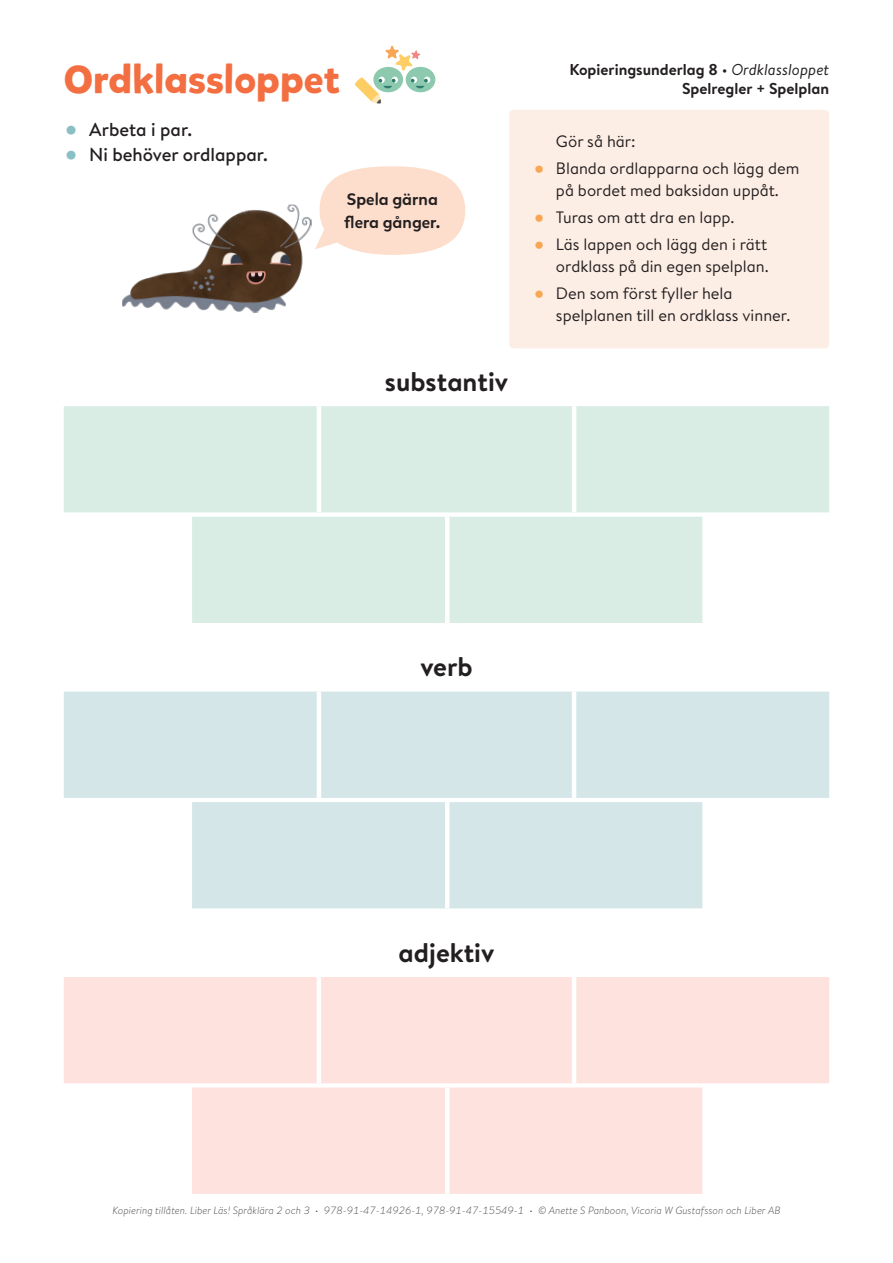
<style>
.page{position:relative;width:893px;height:1263px;background:#fff}
.page>*{position:absolute;margin:0;border:0;box-sizing:border-box;transform-origin:0 0}
.Heading_4_Extra{font:700 39px "Mikado";letter-spacing:.005em;color:#f36f42}
.Självvärdering_Tabell{font:700 27px "Brandon Text";color:#231f20}
.t1{font:500 18.75px "Brandon Text";color:#231f20}
.Rubrik_Lista{font:16.5px/22.5px "Brandon Text";color:#231f20;text-align:center}
.t2{font:500 16.5px/22.5px "Mikado";letter-spacing:.005em;color:#231f20}
.Heading_3{font:700 15.75px/18.9px "Brandon Text";color:#231f20;text-align:right}
.t3{font:italic 300 10.5px "Brandon Text";color:#4b4c4d}
.s1{font-family:"Rustica";font-size:16.5px;color:#8abfc6}
.s2{font-weight:400}
.s3{font-weight:400;font-style:italic}
.s4{font-family:"Rustica";font-weight:500;font-size:13.5px;color:#f9a654}
</style>
<div class="page">
<div style="left:64px;top:406px;width:765px;height:106px;background:#d9ede5"></div>
<hr style="left:317px;top:406px;width:4px;height:106px;background:#fff">
<hr style="left:572px;top:406px;width:4px;height:106px;background:#fff">
<div style="left:192px;top:517px;width:510px;height:106px;background:#d9ede5"></div>
<hr style="left:445px;top:517px;width:4px;height:106px;background:#fff">
<div style="left:64px;top:691px;width:765px;height:107px;background:#d4e6e8"></div>
<hr style="left:317px;top:691px;width:4px;height:107px;background:#fff">
<hr style="left:572px;top:691px;width:4px;height:107px;background:#fff">
<div style="left:192px;top:802px;width:510px;height:106px;background:#d4e6e8"></div>
<hr style="left:445px;top:802px;width:4px;height:106px;background:#fff">
<div style="left:64px;top:977px;width:765px;height:106px;background:#fde2dd"></div>
<hr style="left:317px;top:977px;width:4px;height:106px;background:#fff">
<hr style="left:572px;top:977px;width:4px;height:106px;background:#fff">
<div style="left:192px;top:1087px;width:510px;height:107px;background:#fde2dd"></div>
<hr style="left:445px;top:1087px;width:4px;height:107px;background:#fff">
<div style="left:509px;top:110px;width:320px;height:238px;background:#fdeee5;border-radius:4px"></div>
<svg style="left:355px;top:46px;width:80px;height:58px"></svg>
<div style="left:320px;top:166px;width:145px;height:89px;background:#fddecd;border-radius:50%"></div>
<svg style="left:315px;top:224px;width:29px;height:25px"></svg>
<img style="left:122px;top:204px;width:190px;height:109px">
<p class="Heading_4_Extra" style="left:64px;top:55px;width:277px">Ordklassloppet</p>
<p class="t1" style="left:66px;top:116px;width:128px"><span class="s1">●</span> Arbeta i par.</p>
<p class="t1" style="left:66px;top:142px;width:203px"><span class="s1">●</span> Ni behöver ordlappar.</p>
<p class="t2" style="left:344px;top:189px;width:98px">Spela gärna flera gånger.</p>
<p class="Självvärdering_Tabell" style="left:385px;top:363px;width:125px">substantiv</p>
<p class="Heading_3" style="left:569px;top:60px;width:261px">Kopieringsunderlag 8 <span class="s2">•</span> <span class="s3">Ordklassloppet<br></span>Spelregler + Spelplan</p>
<p class="Rubrik_Lista" style="left:556px;top:129px;width:81px">Gör så här:</p>
<p class="Rubrik_Lista" style="left:535px;top:156px;width:266px"><span class="s4">●</span> Blanda ordlapparna och lägg dem på bordet med baksidan uppåt.</p>
<p class="Rubrik_Lista" style="left:535px;top:205px;width:201px"><span class="s4">●</span> Turas om att dra en lapp.</p>
<p class="Rubrik_Lista" style="left:535px;top:232px;width:236px;text-align:right"><span class="s4">●</span> Läs lappen och lägg den i rätt ordklass på din egen spelplan.</p>
<p class="Rubrik_Lista" style="left:556px;top:281px;width:236px;text-align:left;text-indent:-21px"><span class="s4">●</span> Den som först fyller hela spelplanen till en ordklass vinner.</p>
<h2 class="Självvärdering_Tabell" style="left:420px;top:648px;width:54px">verb</h2>
<h2 class="Självvärdering_Tabell" style="left:399px;top:934px;width:97px">adjektiv</h2>
<p class="t3" style="left:112px;top:1203px;width:669px">Kopiering tillåten. Liber Läs! Språklära 2 och 3 • 978-91-47-14926-1, 978-91-47-15549-1 • © Anette S Panboon, Vicoria W Gustafsson och Liber AB</p>
</div>
